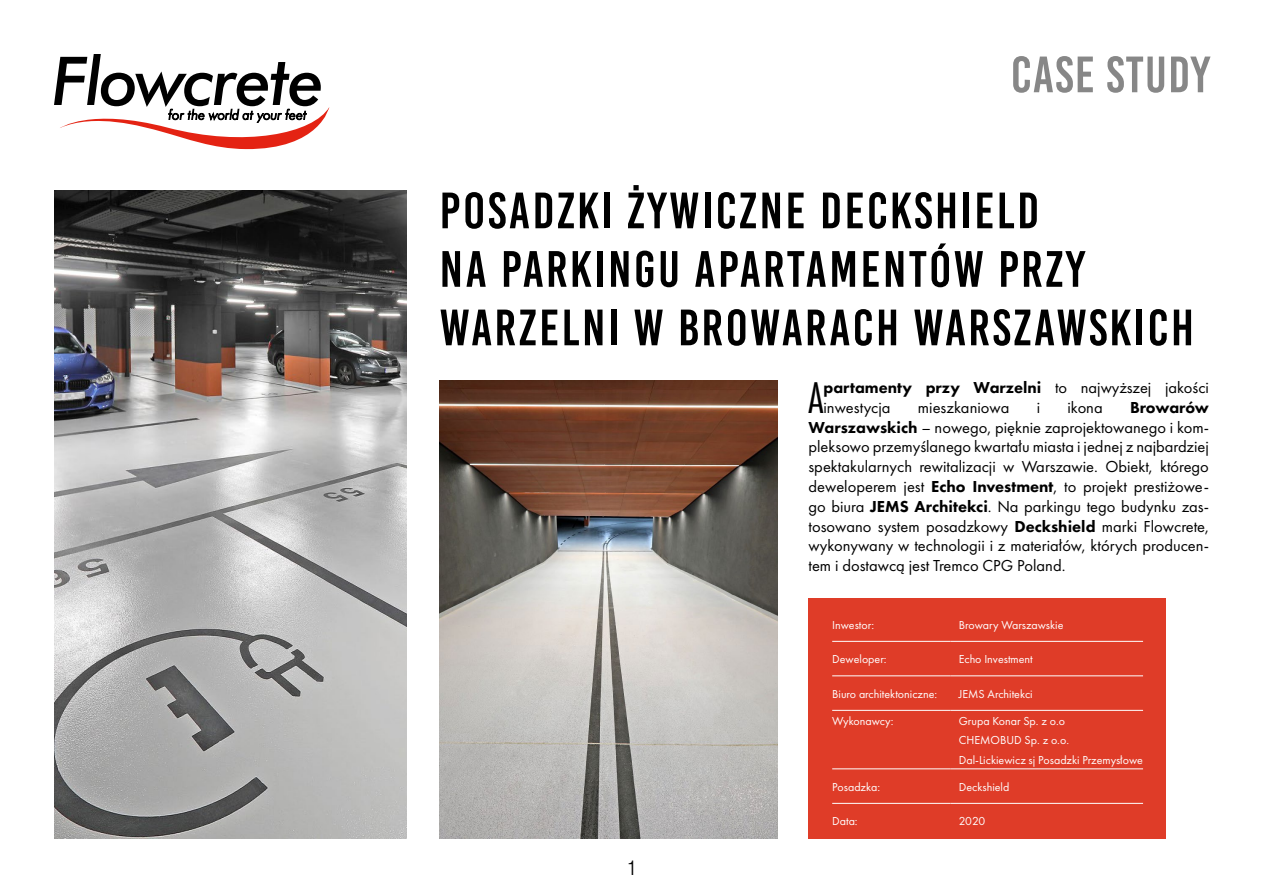
<style>
.page{position:relative;width:1263px;height:893px;background:#fff}
.page>*{position:absolute;margin:0;border:0;box-sizing:border-box;transform-origin:0 0}
.t1{font:51px/58.5px "Bebas Kai";letter-spacing:.05em;color:#000}
.t2{font:51px "Bebas Kai";letter-spacing:.025em;color:#878787}
.t3{font:46.2px "Futura PT Cond";color:#000}
.t4{font:21px "N Haas Grotesk DS Pro 45 Lt";color:#000}
.t5{font:16.5px/19.8px "Futura PT";color:#000}
.t6{font:12px/19.5px "Futura PT";color:#fff}
.s1{font-weight:800}
</style>
<div class="page">
<img style="left:54px;top:190px;width:352px;height:649px">
<img style="left:440px;top:380px;width:337px;height:459px">
<svg style="left:54px;top:54px;width:275px;height:95px"></svg>
<div style="left:808px;top:598px;width:357px;height:241px;background:#df3c28"></div>
<hr style="left:832px;top:641px;width:118px;height:1px;background:#fff">
<hr style="left:950px;top:641px;width:193px;height:1px;background:#fff">
<hr style="left:832px;top:676px;width:118px;height:1px;background:#fff">
<hr style="left:950px;top:676px;width:193px;height:1px;background:#fff">
<hr style="left:832px;top:710px;width:118px;height:1px;background:#fff">
<hr style="left:950px;top:710px;width:193px;height:1px;background:#fff">
<hr style="left:832px;top:769px;width:118px;height:1px;background:#fff">
<hr style="left:950px;top:769px;width:193px;height:1px;background:#fff">
<hr style="left:832px;top:803px;width:118px;height:1px;background:#fff">
<hr style="left:950px;top:803px;width:193px;height:1px;background:#fff">
<h1 class="t2" style="left:1011px;top:47px;width:201px">CASE STUDY</h1>
<h1 class="t1" style="left:440px;top:182px;width:756px">POSADZKI ŻYWICZNE DECKSHIELD<br>NA PARKINGU APARTAMENTÓW PRZY<br>WARZELNI W BROWARACH WARSZAWSKICH</h1>
<h2 class="t3" style="left:808px;top:371px;width:17px">A</h2>
<p class="t5" style="left:823px;top:378px;width:387px"><span class="s1">partamenty przy Warzelni</span> to najwyższej jakości inwestycja</p>
<p class="t5" style="left:918px;top:397px;width:93px">mieszkaniowa</p>
<p class="t5" style="left:1037px;top:397px;width:5px">i</p>
<p class="t5" style="left:1067px;top:397px;width:37px">ikona</p>
<p class="t5" style="left:808px;top:397px;width:402px;text-align:justify;text-indent:322px"><span class="s1">Browarów Warszawskich</span> – nowego, pięknie zaprojektowanego i kom&shy;pleksowo przemyślanego kwartału miasta i jednej z najbardziej spektakularnych rewitalizacji w Warszawie. Obiekt, którego deweloperem jest <span class="s1">Echo Investment</span>, to projekt prestiżowe&shy;go biura <span class="s1">JEMS Architekci</span>. Na parkingu tego budynku zas&shy;tosowano system posadzkowy <span class="s1">Deckshield</span> marki Flowcrete, wykonywany w technologii i z materiałów, których producen&shy;tem i dostawcą jest Tremco CPG Poland.</p>
<p class="t4" style="left:628px;top:856px;width:8px">1</p>
<p class="t6" style="left:832px;top:615px;width:43px">Inwestor:</p>
<p class="t6" style="left:959px;top:615px;width:106px">Browary Warszawskie</p>
<p class="t6" style="left:832px;top:649px;width:56px">Deweloper:</p>
<p class="t6" style="left:959px;top:649px;width:76px">Echo Investment</p>
<p class="t6" style="left:832px;top:684px;width:107px">Biuro architektoniczne:</p>
<p class="t6" style="left:959px;top:684px;width:75px">JEMS Architekci</p>
<p class="t6" style="left:832px;top:711px;width:63px">Wykonawcy:</p>
<p class="t6" style="left:959px;top:711px;width:186px">Grupa Konar Sp. z o.o<br>CHEMOBUD Sp. z o.o.<br>Dal-Lickiewicz sj Posadzki Przemysłowe</p>
<p class="t6" style="left:832px;top:777px;width:50px">Posadzka:</p>
<p class="t6" style="left:959px;top:777px;width:52px">Deckshield</p>
<p class="t6" style="left:832px;top:811px;width:27px">Data:</p>
<p class="t6" style="left:959px;top:811px;width:28px">2020</p>
</div>
